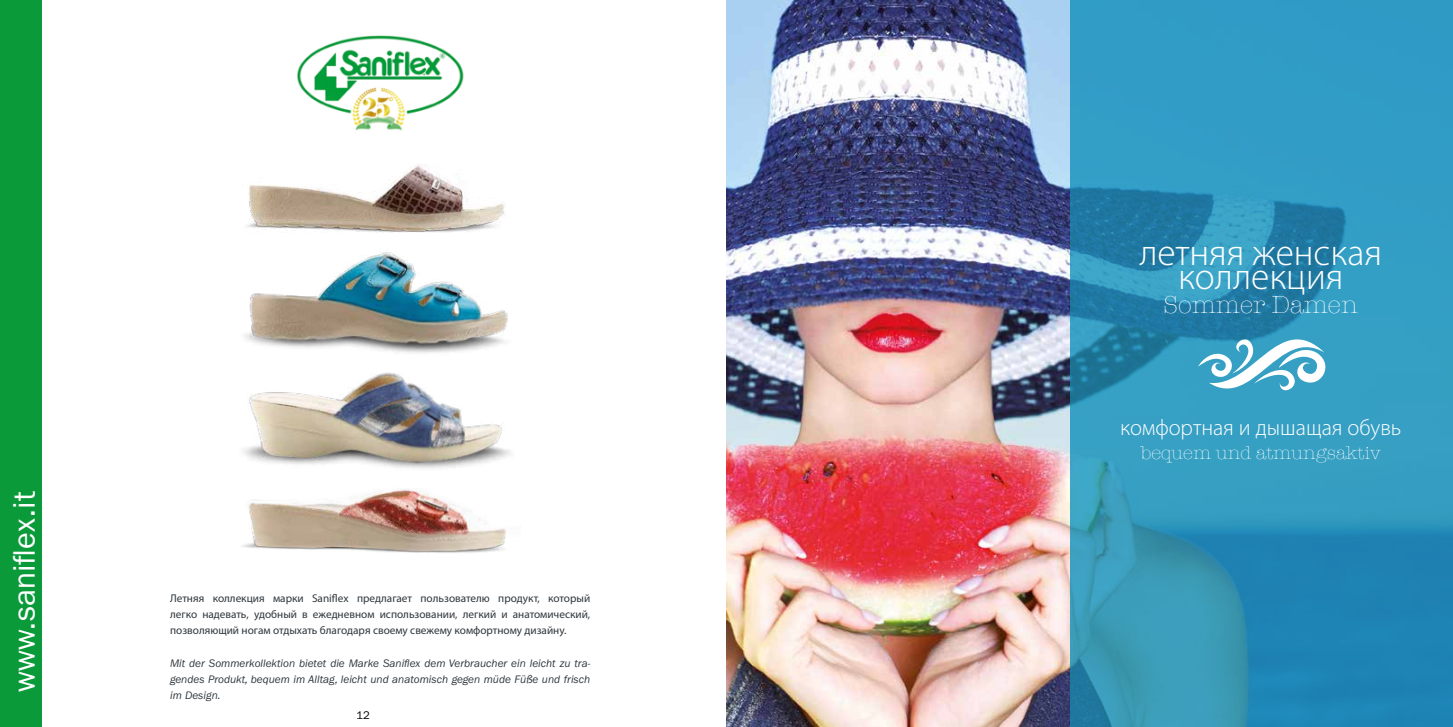
<style>
.page{position:relative;width:1453px;height:727px;background:#fff}
.page>*{position:absolute;margin:0;border:0;box-sizing:border-box;transform-origin:0 0}
.t1{font:300 37.5px "Myriad Pro";color:#fff}
.t2{font:31.25px "ITC Franklin Gothic Std";color:#fff}
.t3{font:300 25px "American Typewriter";color:#fff}
.t4{font:300 22.5px "Myriad Pro";color:#fff}
.t5{font:300 18.75px "American Typewriter";color:#fff}
.t6{font:11.25px/16.2px "Myriad Pro";color:#2f373d;text-align:justify}
.t7{font:italic 11.25px/16.2px "ITC Franklin Gothic Std";color:#2f373d;text-align:justify}
.t8{font:11.25px "ITC Franklin Gothic Std";color:#000}
</style>
<div class="page">
<img style="left:242px;top:489px;width:264px;height:64px">
<img style="left:726px;top:0;width:344px;height:726px">
<img style="left:297px;top:35px;width:167px;height:96px">
<svg style="left:1070px;top:0;width:383px;height:726px;background:#2e94bc"></svg>
<svg style="left:1198px;top:309px;width:137px;height:101px"></svg>
<img style="left:247px;top:164px;width:258px;height:69px">
<img style="left:243px;top:372px;width:268px;height:97px">
<div style="left:0;top:0;width:41px;height:726px;background:#0a9a39"></div>
<img style="left:245px;top:252px;width:263px;height:101px">
<h2 class="t2" style="left:6px;top:691px;width:201px;rotate:-90deg">www.saniflex.it</h2>
<p class="t6" style="left:170px;top:589px;width:422px">Летняя коллекция марки Saniflex предлагает пользователю продукт, который легко надевать, удобный в ежедневном использовании, легкий и анатомический, позволяющий ногам отдыхать благодаря своему свежему комфортному дизайну.</p>
<p class="t7" style="left:170px;top:654px;width:422px">Mit der Sommerkollektion bietet die Marke Saniflex dem Verbraucher ein leicht zu tra&shy;gendes Produkt, bequem im Alltag, leicht und anatomisch gegen müde Füße und frisch im Design.</p>
<p class="t8" style="left:356px;top:708px;width:15px">12</p>
<h1 class="t1" style="left:1139px;top:230px;width:244px">летняя женская</h1>
<h1 class="t1" style="left:1178px;top:254px;width:167px">коллекция</h1>
<h3 class="t3" style="left:1163px;top:286px;width:196px">Sommer Damen</h3>
<h3 class="t4" style="left:1120px;top:414px;width:283px">комфортная и дышащая обувь</h3>
<h3 class="t5" style="left:1141px;top:439px;width:241px">bequem und atmungsaktiv</h3>
</div>
